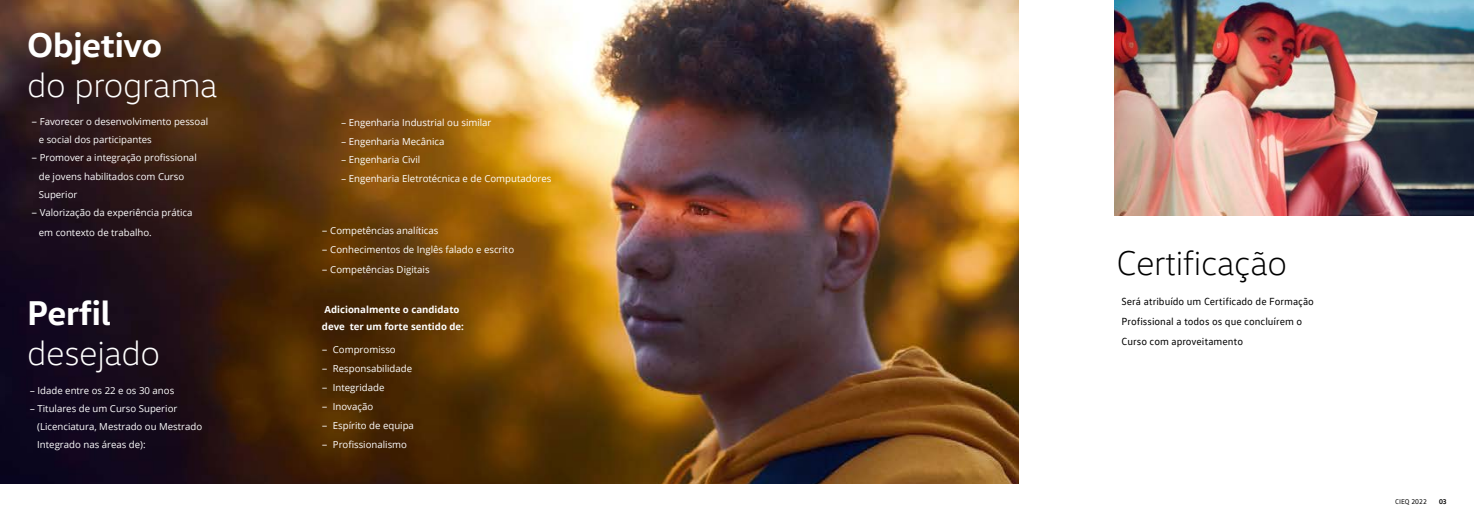
<style>
.page{position:relative;width:1474px;height:521px;background:#fff}
.page>*{position:absolute;margin:0;border:0;box-sizing:border-box;transform-origin:0 0}
.t1{font:300 35px "VW Head";letter-spacing:-.01em;color:#fff}
.t2{font:700 35px "VW Head";letter-spacing:-.01em;color:#fff}
.t3{font:300 35px "VW Head";letter-spacing:-.01em;color:#000}
.t4{font:10.5px/19.9px "VW Text";color:#000}
.t5{font:9.62px/19px "Open Sans";color:#fff}
.t6{font:700 9.62px/17.3px "Open Sans";color:#fff}
.t7{font:7px "VW Text";color:#000}
.t8{font:700 7px "VW Text";color:#000}
.s1{font-family:"VW Text";font-size:10.5px}
.s2{font-family:"VW Text"}
</style>
<div class="page">
<img style="left:0;top:0;width:1018px;height:484px">
<img style="left:1114px;top:0;width:359px;height:216px">
<h1 class="t2" style="left:27px;top:22px;width:136px">Objetivo</h1>
<h1 class="t1" style="left:27px;top:64px;width:192px">do programa</h1>
<p class="t5" style="left:31px;top:112px;width:178px"><span class="s1">−</span> Favorecer o desenvolvimento pessoal</p>
<p class="t5" style="left:39px;top:130px;width:114px">e social dos participantes</p>
<p class="t5" style="left:31px;top:148px;width:167px"><span class="s1">−</span> Promover a integração profissional</p>
<p class="t5" style="left:39px;top:166px;width:147px">de jovens habilitados com Curso</p>
<p class="t5" style="left:39px;top:185px;width:40px">Superior</p>
<p class="t5" style="left:31px;top:203px;width:163px"><span class="s1">−</span> Valorização da experiência prática</p>
<p class="t5" style="left:39px;top:222px;width:114px">em contexto de trabalho.</p>
<h1 class="t2" style="left:27px;top:290px;width:85px">Perfil</h1>
<h1 class="t1" style="left:27px;top:332px;width:134px">desejado</h1>
<p class="t5" style="left:30px;top:380px;width:146px"><span class="s2">−</span> Idade entre os 22 e os 30 anos</p>
<p class="t5" style="left:30px;top:398px;width:149px"><span class="s2">−</span> Titulares de um Curso Superior</p>
<p class="t5" style="left:37px;top:417px;width:166px">(Licenciatura, Mestrado ou Mestrado</p>
<p class="t5" style="left:37px;top:435px;width:110px">Integrado nas áreas de):</p>
<p class="t5" style="left:341px;top:113px;width:212px"><span class="s2">−</span> Engenharia Industrial ou similar<br><span class="s2">−</span> Engenharia Mecânica<br><span class="s2">−</span> Engenharia Civil<br><span class="s2">−</span> Engenharia Eletrotécnica e de Computadores</p>
<p class="t5" style="left:322px;top:221px;width:194px"><span class="s1">−</span> Competências analíticas<br><span class="s1">−</span> Conhecimentos de Inglês falado e escrito <span class="s1">−</span> Competências Digitais</p>
<p class="t6" style="left:322px;top:301px;width:143px">Adicionalmente o candidato deve ter um forte sentido de:</p>
<p class="t5" style="left:322px;top:340px;width:93px"><span class="s1">−</span> Compromisso<br><span class="s1">−</span> Responsabilidade <span class="s1">−</span> Integridade<br><span class="s1">−</span> Inovação<br><span class="s1">−</span> Espírito de equipa <span class="s1">−</span> Profissionalismo</p>
<h1 class="t3" style="left:1116px;top:243px;width:172px">Certificação</h1>
<p class="t4" style="left:1121px;top:291px;width:194px">Será atribuído um Certificado de Formação<br>Profissional a todos os que concluírem o<br>Curso com aproveitamento</p>
<p class="t7" style="left:1395px;top:497px;width:33px">CIEQ 2022</p>
<p class="t8" style="left:1438px;top:497px;width:9px">03</p>
</div>
